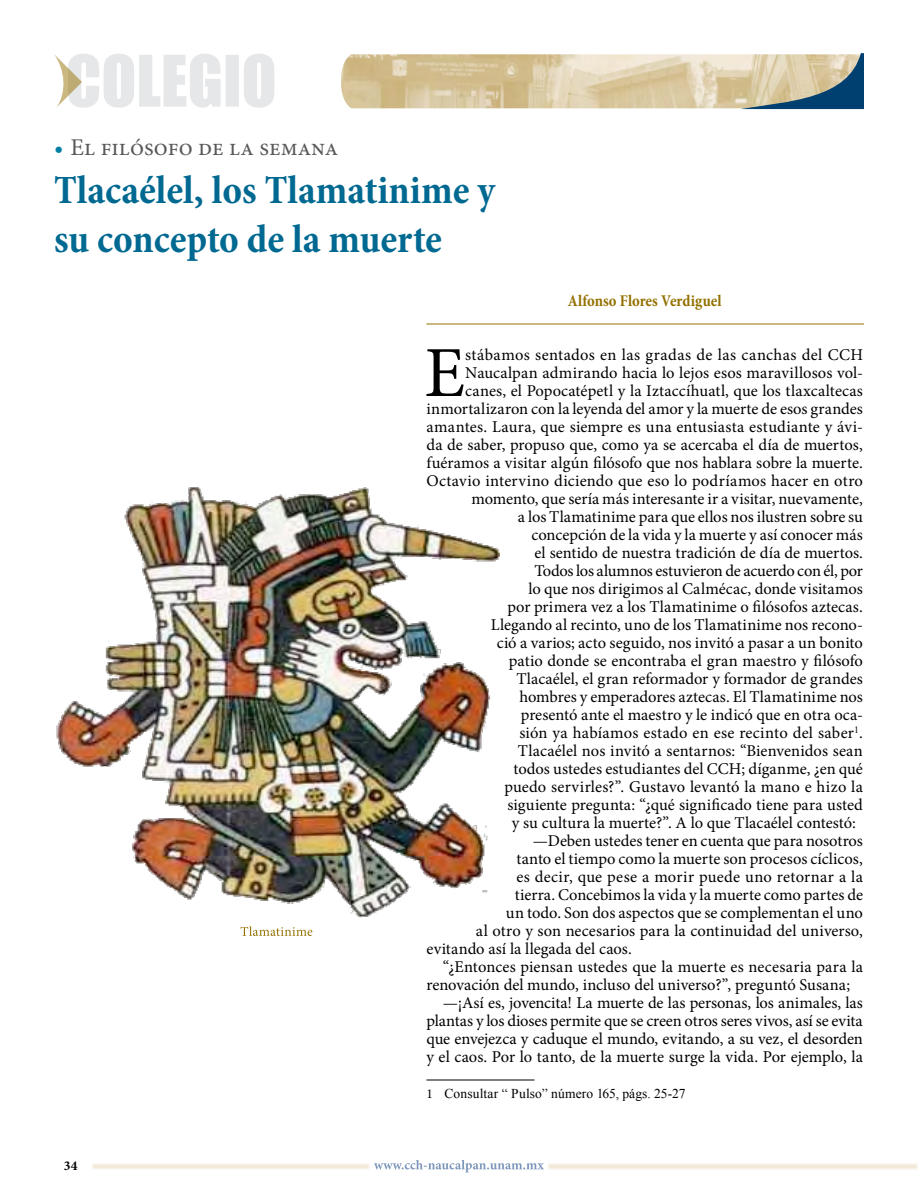
<style>
.page{position:relative;width:918px;height:1188px;background:#fff}
.page>*{position:absolute;margin:0;border:0;box-sizing:border-box;transform-origin:0 0}
.t1{font:71.85px "Minion Pro";color:#000}
.t2{font:700 condensed 40.5px/48.6px "Minion Pro";color:#006991}
.t3{font:24px "Minion Pro";color:#58595b}
.t4{font:16.5px "Minion Pro";letter-spacing:.005em;color:#000}
.t5{font:700 condensed 16.5px "Minion Pro";letter-spacing:.005em;color:#937100;scale:.96 1}
.t6{font:13.5px "Times New Roman";letter-spacing:.01em;color:#000}
.t7{font:700 13.5px "Minion Pro";color:#000}
.s1{color:#007ea4}
.s2{font-family:"Minion Pro"}
</style>
<div class="page">
<svg style="left:54px;top:54px;width:220px;height:54px"></svg>
<img style="left:341px;top:54px;width:399px;height:54px">
<svg style="left:740px;top:53px;width:124px;height:56px;background:#a2a89c"></svg>
<hr style="left:426px;top:1080px;width:108px;height:1px;background:#000">
<hr style="left:426px;top:324px;width:438px;height:1px;background:#937100">
<img style="left:56px;top:487px;width:443px;height:431px">
<svg style="left:241px;top:926px;width:71px;height:10px"></svg>
<svg style="left:92px;top:1163px;width:278px;height:6px"></svg>
<svg style="left:374px;top:1160px;width:170px;height:12px"></svg>
<svg style="left:548px;top:1163px;width:370px;height:7px"></svg>
<h3 class="t3" style="left:54px;top:131px;width:286px"><span class="s1">•</span> El filósofo de la semana</h3>
<h2 class="t2" style="left:54px;top:166px;width:443px">Tlacaélel, los Tlamatinime y su concepto de la muerte</h2>
<p class="t5" style="left:568px;top:289px;width:162px">Alfonso Flores Verdiguel</p>
<p class="t7" style="left:64px;top:1156px;width:15px">34</p>
<h1 class="t1" style="left:424px;top:325px;width:42px">E</h1>
<p class="t4" style="left:465px;top:344px;width:399px">stábamos sentados en las gradas de las canchas del CCH</p>
<p class="t4" style="left:465px;top:362px;width:399px">Naucalpan admirando hacia lo lejos esos maravillosos vol-</p>
<p class="t4" style="left:465px;top:380px;width:399px">canes, el Popocatépetl y la Iztaccíhuatl, que los tlaxcaltecas</p>
<p class="t4" style="left:426px;top:398px;width:438px">inmortalizaron con la leyenda del amor y la muerte de esos grandes</p>
<p class="t4" style="left:426px;top:416px;width:438px">amantes. Laura, que siempre es una entusiasta estudiante y ávi-</p>
<p class="t4" style="left:426px;top:434px;width:438px">da de saber, propuso que, como ya se acercaba el día de muertos,</p>
<p class="t4" style="left:426px;top:452px;width:438px">fuéramos a visitar algún filósofo que nos hablara sobre la muerte.</p>
<p class="t4" style="left:426px;top:470px;width:438px">Octavio intervino diciendo que eso lo podríamos hacer en otro</p>
<p class="t4" style="left:471px;top:488px;width:393px">momento, que sería más interesante ir a visitar, nuevamente,</p>
<p class="t4" style="left:518px;top:506px;width:347px">a los Tlamatinime para que ellos nos ilustren sobre su</p>
<p class="t4" style="left:531px;top:524px;width:333px">concepción de la vida y la muerte y así conocer más</p>
<p class="t4" style="left:534px;top:542px;width:330px">el sentido de nuestra tradición de día de muertos.</p>
<p class="t4" style="left:534px;top:560px;width:330px">Todos los alumnos estuvieron de acuerdo con él, por</p>
<p class="t4" style="left:528px;top:578px;width:336px">lo que nos dirigimos al Calmécac, donde visitamos</p>
<p class="t4" style="left:507px;top:596px;width:357px">por primera vez a los Tlamatinime o filósofos aztecas.</p>
<p class="t4" style="left:491px;top:614px;width:373px">Llegando al recinto, uno de los Tlamatinime nos recono-</p>
<p class="t4" style="left:497px;top:632px;width:368px">ció a varios; acto seguido, nos invitó a pasar a un bonito</p>
<p class="t4" style="left:509px;top:650px;width:356px">patio donde se encontraba el gran maestro y filósofo</p>
<p class="t4" style="left:516px;top:668px;width:348px">Tlacaélel, el gran reformador y formador de grandes</p>
<p class="t4" style="left:519px;top:686px;width:345px">hombres y emperadores aztecas. El Tlamatinime nos</p>
<p class="t4" style="left:521px;top:704px;width:343px">presentó ante el maestro y le indicó que en otra oca-</p>
<p class="t4" style="left:519px;top:722px;width:345px">sión ya habíamos estado en ese recinto del saber<sup>1</sup>.</p>
<p class="t4" style="left:518px;top:740px;width:347px">Tlacaélel nos invitó a sentarnos: “Bienvenidos sean</p>
<p class="t4" style="left:513px;top:758px;width:351px">todos ustedes estudiantes del CCH; díganme, ¿en qué</p>
<p class="t4" style="left:504px;top:776px;width:360px">puedo servirles?”. Gustavo levantó la mano e hizo la</p>
<p class="t4" style="left:507px;top:794px;width:357px">siguiente pregunta: “¿qué significado tiene para usted</p>
<p class="t4" style="left:512px;top:812px;width:345px">y su cultura la muerte?”. A lo que Tlacaélel contestó:</p>
<p class="t4" style="left:533px;top:830px;width:332px">—Deben ustedes tener en cuenta que para nosotros</p>
<p class="t4" style="left:516px;top:848px;width:348px">tanto el tiempo como la muerte son procesos cíclicos,</p>
<p class="t4" style="left:516px;top:866px;width:348px">es decir, que pese a morir puede uno retornar a la</p>
<p class="t4" style="left:515px;top:884px;width:350px">tierra. Concebimos la vida y la muerte como partes de</p>
<p class="t4" style="left:506px;top:902px;width:358px">un todo. Son dos aspectos que se complementan el uno</p>
<p class="t4" style="left:476px;top:920px;width:389px">al otro y son necesarios para la continuidad del universo,</p>
<p class="t4" style="left:426px;top:938px;width:207px">evitando así la llegada del caos.</p>
<p class="t4" style="left:443px;top:956px;width:421px">“¿Entonces piensan ustedes que la muerte es necesaria para la</p>
<p class="t4" style="left:426px;top:974px;width:425px">renovación del mundo, incluso del universo?”, preguntó Susana;</p>
<p class="t4" style="left:443px;top:992px;width:422px">—¡Así es, jovencita! La muerte de las personas, los animales, las</p>
<p class="t4" style="left:426px;top:1010px;width:438px">plantas y los dioses permite que se creen otros seres vivos, así se evita</p>
<p class="t4" style="left:426px;top:1028px;width:438px">que envejezca y caduque el mundo, evitando, a su vez, el desorden</p>
<p class="t4" style="left:426px;top:1046px;width:438px">y el caos. Por lo tanto, de la muerte surge la vida. Por ejemplo, la</p>
<p class="t6" style="left:426px;top:1084px;width:260px"><span class="s2">1</span> Consultar “ Pulso” número 165, págs. 25-27</p>
</div>
